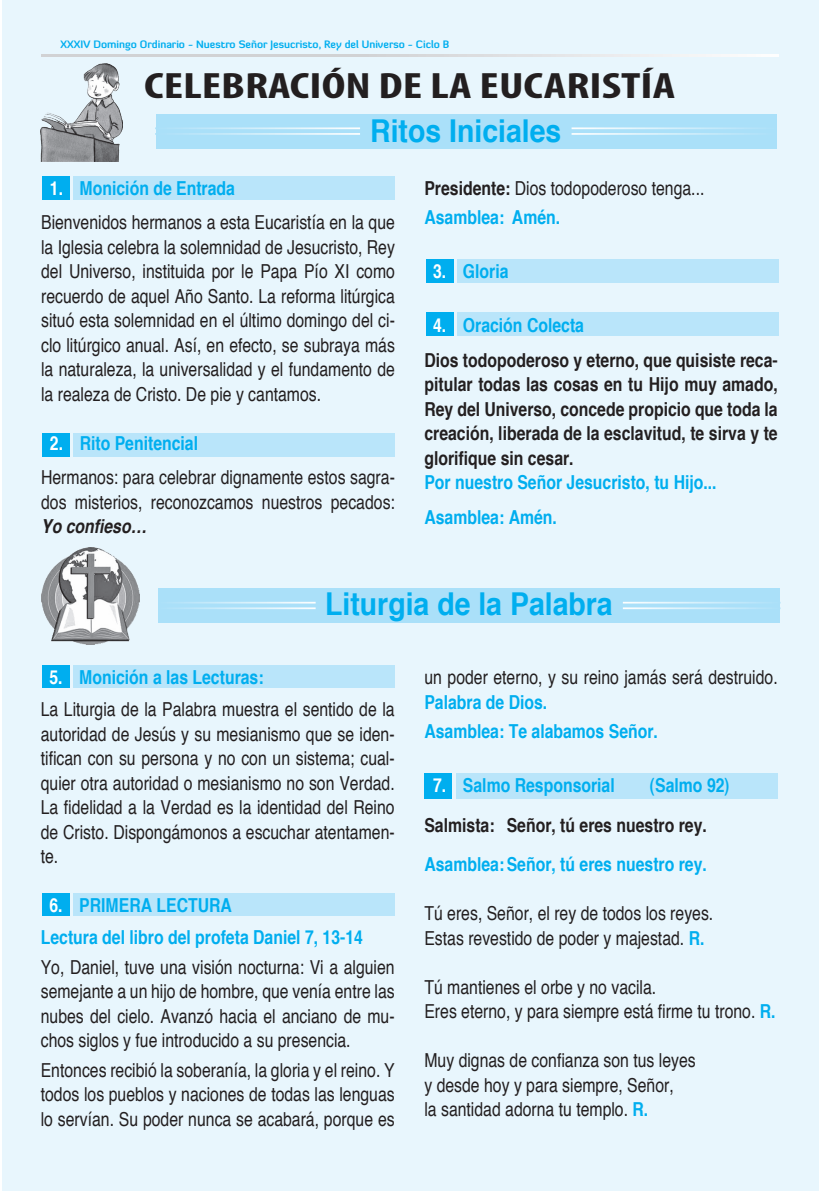
<style>
.page{position:relative;width:819px;height:1191px;background:#fff}
.page>*{position:absolute;margin:0;border:0;box-sizing:border-box;transform-origin:0 0}
.t1{font:700 condensed 36.75px "Myriad Pro";color:#231f20;scale:1.34 1}
.t2{font:700 condensed 31.5px "Helvetica";color:#00aeef;scale:1.1 1}
.t3{font:condensed 19.25px/24.5px "Helvetica";color:#231f20}
.t4{font:700 condensed 19.25px/34.5px "Helvetica";color:#00aeef}
.t5{font:700 condensed 19.25px/24.5px "Helvetica";color:#231f20}
.t6{font:italic 700 condensed 19.25px "Helvetica";color:#231f20}
.t7{font:700 10.5px "Diavlo";color:#00aeef}
.s1{font-weight:700;color:#fff}
.s2{font-weight:700;color:#00aeef}
.s3{font-weight:700}
.s4{color:#fff}
.s5{color:#00aeef}
</style>
<div class="page">
<div style="left:2px;top:0;width:817px;height:1191px;background:#e8f6fd"></div>
<div style="left:42px;top:176px;width:28px;height:24px;background:#00aeef"></div>
<div style="left:74px;top:176px;width:321px;height:24px;background:#b9e5fa"></div>
<div style="left:42px;top:433px;width:28px;height:24px;background:#00aeef"></div>
<div style="left:74px;top:433px;width:321px;height:24px;background:#b9e5fa"></div>
<div style="left:426px;top:312px;width:27px;height:24px;background:#00aeef"></div>
<div style="left:457px;top:312px;width:321px;height:24px;background:#b9e5fa"></div>
<div style="left:426px;top:259px;width:27px;height:23px;background:#00aeef"></div>
<div style="left:457px;top:259px;width:321px;height:23px;background:#b9e5fa"></div>
<div style="left:424px;top:773px;width:28px;height:25px;background:#00aeef"></div>
<div style="left:456px;top:773px;width:321px;height:25px;background:#b9e5fa"></div>
<div style="left:42px;top:665px;width:28px;height:22px;background:#00aeef"></div>
<div style="left:74px;top:665px;width:321px;height:22px;background:#b9e5fa"></div>
<div style="left:42px;top:893px;width:28px;height:22px;background:#00aeef"></div>
<div style="left:74px;top:893px;width:321px;height:22px;background:#b9e5fa"></div>
<svg style="left:42px;top:54px;width:736px;height:2px"></svg>
<img style="left:41px;top:64px;width:81px;height:97px">
<div style="left:156px;top:114px;width:620px;height:34px;background:#aae0f9"></div>
<hr style="left:155px;top:127px;width:205px;height:2px;background:#fff">
<hr style="left:155px;top:133px;width:205px;height:2px;background:#fff">
<hr style="left:571px;top:133px;width:205px;height:2px;background:#fff">
<hr style="left:571px;top:127px;width:205px;height:2px;background:#fff">
<div style="left:158px;top:588px;width:621px;height:34px;background:#aae0f9"></div>
<img style="left:42px;top:547px;width:97px;height:98px">
<hr style="left:158px;top:602px;width:157px;height:1px;background:#fff">
<hr style="left:158px;top:607px;width:157px;height:2px;background:#fff">
<hr style="left:622px;top:607px;width:158px;height:2px;background:#fff">
<hr style="left:622px;top:602px;width:158px;height:1px;background:#fff">
<p class="t7" style="left:60px;top:37px;width:390px">XXXIV Domingo Ordinario - Nuestro Señor Jesucristo, Rey del Universo - Ciclo B</p>
<p class="t1" style="left:144px;top:62px;width:398px">CELEBRACIÓN DE LA EUCARISTÍA</p>
<p class="t2" style="left:370px;top:111px;width:175px">Ritos Iniciales</p>
<p class="t3" style="left:41px;top:170px;width:355px;line-height:34.5px;text-indent:9px"><span class="s1">1.</span> <span class="s2">Monición de Entrada<br></span>Bienvenidos hermanos a esta Eucaristía en la que</p>
<p class="t3" style="left:41px;top:234px;width:355px;text-align:justify">la Iglesia celebra la solemnidad de Jesucristo, Rey del Universo, instituida por le Papa Pío XI como recuerdo de aquel Año Santo. La reforma litúrgica situó esta solemnidad en el último domingo del ci&shy;clo litúrgico anual. Así, en efecto, se subraya más la naturaleza, la universalidad y el fundamento de la realeza de Cristo. De pie y cantamos.</p>
<p class="t3" style="left:41px;top:425px;width:355px;line-height:34.5px;text-indent:9px"><span class="s1">2.</span> <span class="s2">Rito Penitencial<br></span>Hermanos: para celebrar dignamente estos sagra-</p>
<p class="t3" style="left:41px;top:489px;width:355px">dos misterios, reconozcamos nuestros pecados:</p>
<p class="t6" style="left:41px;top:514px;width:111px">Yo confieso…</p>
<p class="t3" style="left:424px;top:173px;width:281px;line-height:29.4px"><span class="s3">Presidente:</span> Dios todopoderoso tenga...<br><span class="s2">Asamblea: Amén.</span></p>
<p class="t4" style="left:433px;top:254px;width:77px"><span class="s4">3.</span> Gloria</p>
<p class="t5" style="left:424px;top:308px;width:355px;line-height:34.5px;text-indent:9px"><span class="s4">4.</span> <span class="s5">Oración Colecta<br></span>Dios todopoderoso y eterno, que quisiste reca-</p>
<p class="t5" style="left:424px;top:372px;width:355px;text-align:justify">pitular todas las cosas en tu Hijo muy amado, Rey del Universo, concede propicio que toda la creación, liberada de la esclavitud, te sirva y te glorifique sin cesar.</p>
<p class="t4" style="left:424px;top:465px;width:294px">Por nuestro Señor Jesucristo, tu Hijo...<br>Asamblea: Amén.</p>
<p class="t2" style="left:325px;top:584px;width:263px">Liturgia de la Palabra</p>
<p class="t4" style="left:50px;top:659px;width:215px"><span class="s4">5.</span> Monición a las Lecturas:</p>
<p class="t3" style="left:41px;top:696px;width:355px;text-align:justify">La Liturgia de la Palabra muestra el sentido de la autoridad de Jesús y su mesianismo que se iden&shy;tifican con su persona y no con un sistema; cual&shy;quier otra autoridad o mesianismo no son Verdad.<br>La fidelidad a la Verdad es la identidad del Reino de Cristo. Dispongámonos a escuchar atentamen&shy;te.</p>
<p class="t4" style="left:50px;top:887px;width:184px"><span class="s4">6.</span> PRIMERA LECTURA</p>
<p class="t4" style="left:41px;top:919px;width:323px">Lectura del libro del profeta Daniel 7, 13-14</p>
<p class="t3" style="left:41px;top:954px;width:355px;text-align:justify">Yo, Daniel, tuve una visión nocturna: Vi a alguien semejante a un hijo de hombre, que venía entre las nubes del cielo. Avanzó hacia el anciano de mu&shy;chos siglos y fue introducido a su presencia.</p>
<p class="t3" style="left:41px;top:1057px;width:355px;text-align:justify">Entonces recibió la soberanía, la gloria y el reino. Y todos los pueblos y naciones de todas las lenguas lo servían. Su poder nunca se acabará, porque es</p>
<p class="t3" style="left:424px;top:664px;width:355px">un poder eterno, y su reino jamás será destruido.</p>
<p class="t4" style="left:424px;top:687px;width:235px;line-height:29.4px">Palabra de Dios.<br>Asamblea: Te alabamos Señor.</p>
<p class="t4" style="left:433px;top:767px;width:183px"><span class="s4">7.</span> Salmo Responsorial</p>
<p class="t4" style="left:650px;top:767px;width:81px">(Salmo 92)</p>
<p class="t5" style="left:424px;top:812px;width:284px">Salmista: Señor, tú eres nuestro rey.</p>
<p class="t4" style="left:424px;top:846px;width:284px">Asamblea:Señor, tú eres nuestro rey.</p>
<p class="t3" style="left:424px;top:900px;width:290px">Tú eres, Señor, el rey de todos los reyes.<br>Estas revestido de poder y majestad. <span class="s2">R.</span></p>
<p class="t3" style="left:424px;top:974px;width:352px">Tú mantienes el orbe y no vacila.<br>Eres eterno, y para siempre está firme tu trono. <span class="s2">R.</span></p>
<p class="t3" style="left:424px;top:1047px;width:273px">Muy dignas de confianza son tus leyes y desde hoy y para siempre, Señor,<br>la santidad adorna tu templo. <span class="s2">R.</span></p>
</div>
